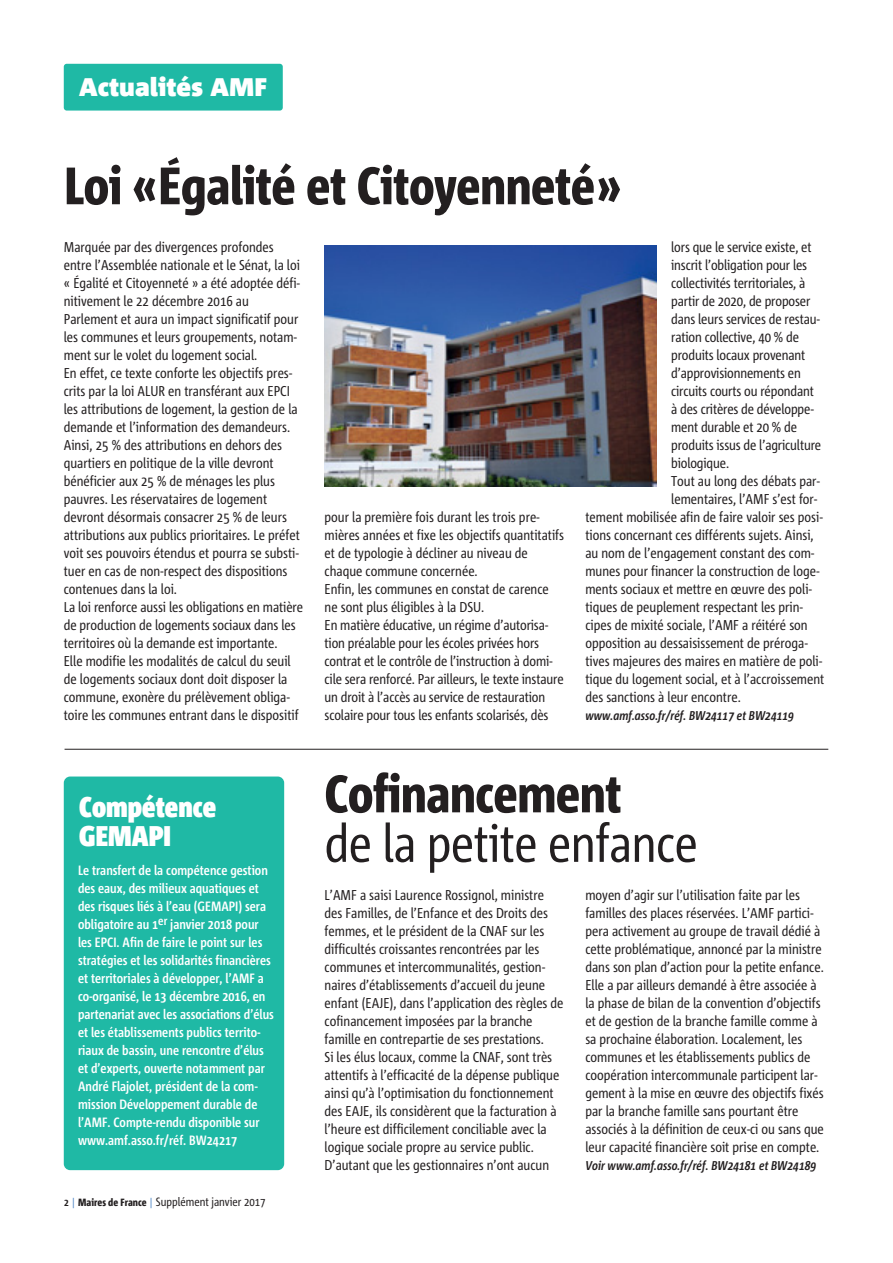
<style>
.page{position:relative;width:893px;height:1263px;background:#fff}
.page>*{position:absolute;margin:0;border:0;box-sizing:border-box;transform-origin:0 0}
.t1{font:800 52.5px "Corpid C1 Cd";letter-spacing:-.01em;color:#231f20}
.t2{font:52.5px "Corpid C1 Cd";letter-spacing:-.01em;color:#231f20}
.t3{font:900 28.5px/28.5px "Corpid C1 Cd";color:#fff}
.t4{font:900 25.5px "Corpid C1";color:#fff}
.t5{font:14.25px/18px "Corpid C1 Cd";color:#231f20}
.t6{font:700 13.5px/18px "Corpid C1 Cd";color:#fff}
.t7{font:italic 700 12.75px "Corpid C1 Cd";color:#231f20}
.t8{font:12px "Corpid C1 Cd";color:#231f20}
.s1{font-weight:700;font-size:10.5px}
.s2{font-size:10.5px;color:#4f87c6}
.s3{font-weight:800;font-size:10.5px}
</style>
<div class="page">
<hr style="left:65px;top:749px;width:763px;height:1px;background:#231f20">
<div style="left:64px;top:776px;width:220px;height:394px;background:#1fb9a5;border-radius:6px"></div>
<div style="left:64px;top:64px;width:219px;height:47px;background:#1fb9a5;border-radius:3px"></div>
<img style="left:325px;top:246px;width:331px;height:240px">
<h3 class="t4" style="left:79px;top:77px;width:190px">Actualités AMF</h3>
<h1 class="t1" style="left:64px;top:163px;width:558px">Loi «Égalité et Citoyenneté»</h1>
<p class="t5" style="left:64px;top:239px;width:241px">Marquée par des divergences profondes entre l’Assemblée nationale et le Sénat, la loi « Égalité et Citoyenneté » a été adoptée défi&shy;nitivement le 22 décembre 2016 au Parlement et aura un impact significatif pour les communes et leurs groupements, notam&shy;ment sur le volet du logement social.<br>En effet, ce texte conforte les objectifs pres&shy;crits par la loi ALUR en transférant aux EPCI les attributions de logement, la gestion de la demande et l’information des demandeurs.<br>Ainsi, 25 % des attributions en dehors des quartiers en politique de la ville devront bénéficier aux 25 % de ménages les plus pauvres. Les réservataires de logement devront désormais consacrer 25 % de leurs attributions aux publics prioritaires. Le préfet voit ses pouvoirs étendus et pourra se substi&shy;tuer en cas de non-respect des dispositions contenues dans la loi.<br>La loi renforce aussi les obligations en matière de production de logements sociaux dans les territoires où la demande est importante.<br>Elle modifie les modalités de calcul du seuil de logements sociaux dont doit disposer la commune, exonère du prélèvement obliga&shy;toire les communes entrant dans le dispositif</p>
<h2 class="t3" style="left:79px;top:793px;width:139px">Compétence<br>GEMAPI</h2>
<p class="t6" style="left:78px;top:862px;width:197px">Le transfert de la compétence gestion des eaux, des milieux aquatiques et des risques liés à l’eau (GEMAPI) sera obligatoire au 1<sup>er</sup> janvier 2018 pour les EPCI. Afin de faire le point sur les stratégies et les solidarités financières et territoriales à développer, l’AMF a co-organisé, le 13 décembre 2016, en partenariat avec les associations d’élus et les établissements publics territo&shy;riaux de bassin, une rencontre d’élus et d’experts, ouverte notamment par André Flajolet, président de la com&shy;mission Développement durable de l’AMF. Compte-rendu disponible sur www.amf.asso.fr/réf. BW24217</p>
<p class="t8" style="left:64px;top:1197px;width:203px"><span class="s1">2</span> <span class="s2">|</span> <span class="s3">Maires de France</span> <span class="s2">|</span> Supplément janvier 2017</p>
<p class="t5" style="left:325px;top:509px;width:241px">pour la première fois durant les trois pre&shy;mières années et fixe les objectifs quantitatifs et de typologie à décliner au niveau de chaque commune concernée.<br>Enfin, les communes en constat de carence ne sont plus éligibles à la DSU.<br>En matière éducative, un régime d’autorisa&shy;tion préalable pour les écoles privées hors contrat et le contrôle de l’instruction à domi&shy;cile sera renforcé. Par ailleurs, le texte instaure un droit à l’accès au service de restauration scolaire pour tous les enfants scolarisés, dès</p>
<p class="t5" style="left:671px;top:239px;width:142px">lors que le service existe, et</p>
<p class="t5" style="left:671px;top:257px;width:137px">inscrit l’obligation pour les</p>
<p class="t5" style="left:671px;top:275px;width:136px">collectivités territoriales, à</p>
<p class="t5" style="left:671px;top:293px;width:141px">partir de 2020, de proposer</p>
<p class="t5" style="left:671px;top:311px;width:150px">dans leurs services de restau-</p>
<p class="t5" style="left:671px;top:329px;width:129px">ration collective, 40 % de</p>
<p class="t5" style="left:671px;top:347px;width:136px">produits locaux provenant</p>
<p class="t5" style="left:671px;top:365px;width:131px">d’approvisionnements en</p>
<p class="t5" style="left:671px;top:383px;width:144px">circuits courts ou répondant</p>
<p class="t5" style="left:671px;top:401px;width:144px">à des critères de développe-</p>
<p class="t5" style="left:671px;top:419px;width:127px">ment durable et 20 % de</p>
<p class="t5" style="left:671px;top:437px;width:151px">produits issus de l’agriculture</p>
<p class="t5" style="left:671px;top:455px;width:59px">biologique.</p>
<p class="t5" style="left:671px;top:473px;width:150px">Tout au long des débats par-</p>
<p class="t5" style="left:671px;top:491px;width:148px">lementaires, l’AMF s’est for-</p>
<p class="t5" style="left:585px;top:509px;width:239px">tement mobilisée afin de faire valoir ses posi-</p>
<p class="t5" style="left:585px;top:527px;width:230px">tions concernant ces différents sujets. Ainsi,</p>
<p class="t5" style="left:585px;top:545px;width:230px">au nom de l’engagement constant des com-</p>
<p class="t5" style="left:585px;top:563px;width:236px">munes pour financer la construction de loge-</p>
<p class="t5" style="left:585px;top:581px;width:228px">ments sociaux et mettre en œuvre des poli-</p>
<p class="t5" style="left:585px;top:599px;width:219px">tiques de peuplement respectant les prin-</p>
<p class="t5" style="left:585px;top:617px;width:224px">cipes de mixité sociale, l’AMF a réitéré son</p>
<p class="t5" style="left:585px;top:635px;width:224px">opposition au dessaisissement de préroga-</p>
<p class="t5" style="left:585px;top:653px;width:238px">tives majeures des maires en matière de poli-</p>
<p class="t5" style="left:585px;top:671px;width:240px">tique du logement social, et à l’accroissement</p>
<p class="t5" style="left:585px;top:689px;width:157px">des sanctions à leur encontre.</p>
<p class="t7" style="left:585px;top:710px;width:210px">www.amf.asso.fr/réf. BW24117 et BW24119</p>
<h1 class="t1" style="left:325px;top:772px;width:299px">Cofinancement</h1>
<h1 class="t2" style="left:325px;top:821px;width:375px">de la petite enfance</h1>
<p class="t5" style="left:325px;top:887px;width:241px">L’AMF a saisi Laurence Rossignol, ministre des Familles, de l’Enfance et des Droits des femmes, et le président de la CNAF sur les difficultés croissantes rencontrées par les communes et intercommunalités, gestion&shy;naires d’établissements d’accueil du jeune enfant (EAJE), dans l’application des règles de cofinancement imposées par la branche famille en contrepartie de ses prestations.<br>Si les élus locaux, comme la CNAF, sont très attentifs à l’efficacité de la dépense publique ainsi qu’à l’optimisation du fonctionnement des EAJE, ils considèrent que la facturation à l’heure est difficilement conciliable avec la logique sociale propre au service public.<br>D’autant que les gestionnaires n’ont aucun</p>
<p class="t5" style="left:585px;top:887px;width:240px">moyen d’agir sur l’utilisation faite par les familles des places réservées. L’AMF partici&shy;pera activement au groupe de travail dédié à cette problématique, annoncé par la ministre dans son plan d’action pour la petite enfance.<br>Elle a par ailleurs demandé à être associée à la phase de bilan de la convention d’objectifs et de gestion de la branche famille comme à sa prochaine élaboration. Localement, les communes et les établissements publics de coopération intercommunale participent lar&shy;gement à la mise en œuvre des objectifs fixés par la branche famille sans pourtant être associés à la définition de ceux-ci ou sans que leur capacité financière soit prise en compte.</p>
<p class="t7" style="left:585px;top:1160px;width:232px">Voir www.amf.asso.fr/réf. BW24181 et BW24189</p>
</div>
